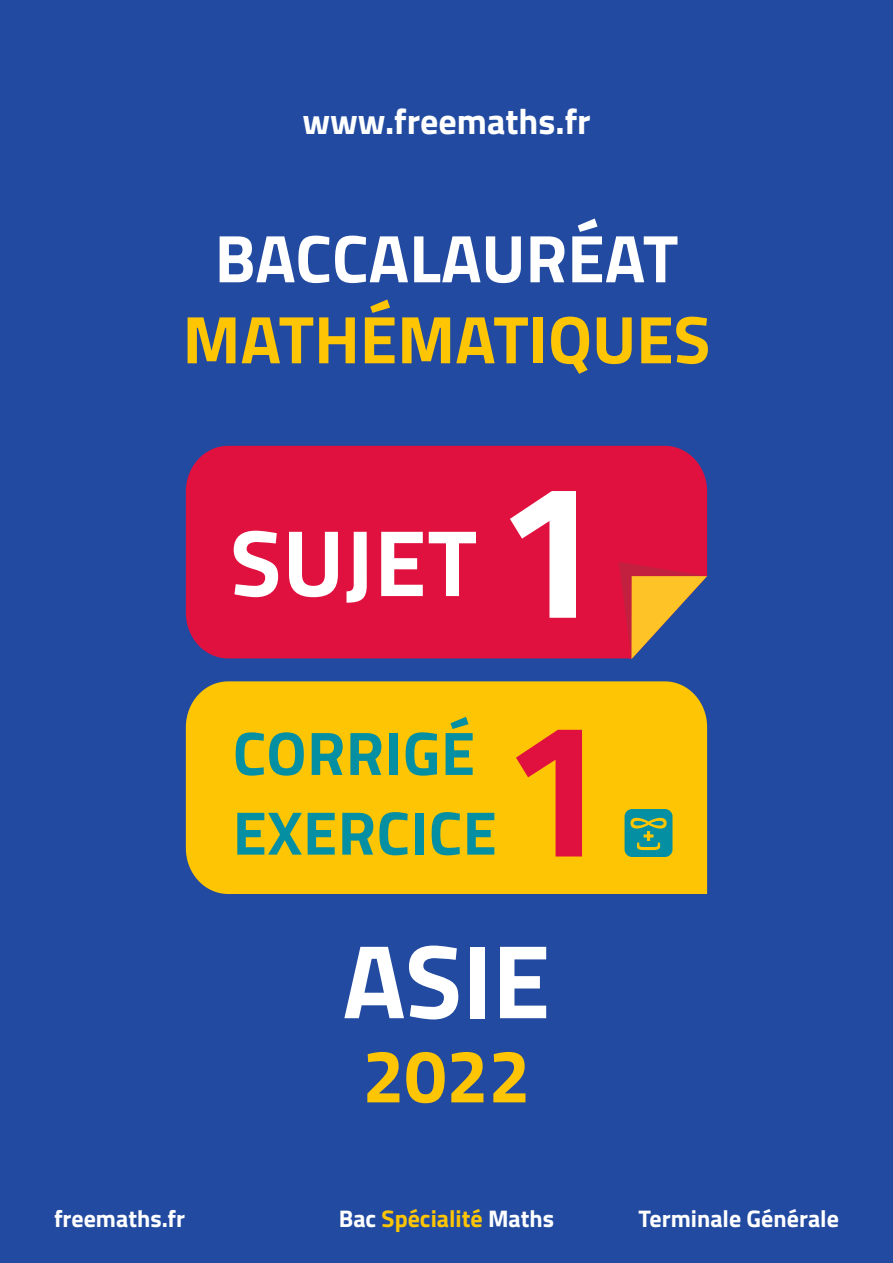
<style>
.page{position:relative;width:893px;height:1263px;background:#214aa0}
.page>*{position:absolute;margin:0;border:0;box-sizing:border-box;transform-origin:0 0}
.t1{font:700 192px "Titillium";color:#e1113f}
.t2{font:700 105px "Titillium";color:#fff}
.t3{font:700 94.5px "Titillium";letter-spacing:.01em;color:#fff}
.t4{font:700 75px "Titillium";color:#fdc504}
.t5{font:700 67.5px "Titillium";color:#fdc504}
.t6{font:700 67.5px "Titillium";color:#fff}
.t7{font:700 61.5px/79.7px "Titillium";letter-spacing:.01em;color:#048fa2}
.t8{font:700 36px "Titillium";color:#fff}
.t9{font:700 24px "Titillium";color:#fff}
.t10{font:700 24px "Titillium";color:#fdc504}
.s1{font-size:192px}
.s2{color:#fff}
</style>
<div class="page">
<div style="left:186px;top:446px;width:521px;height:212px;background:#e1113f"></div>
<div style="left:186px;top:681px;width:521px;height:213px;background:#fdc504"></div>
<svg style="left:618px;top:562px;width:89px;height:97px"></svg>
<svg style="left:625px;top:809px;width:47px;height:48px;background:#2f9886"></svg>
<h3 class="t8" style="left:302px;top:94px;width:290px">www.freemaths.fr</h3>
<h3 class="t6" style="left:215px;top:207px;width:465px">BACCALAURÉAT</h3>
<h3 class="t5" style="left:183px;top:288px;width:529px">MATHÉMATIQUES</h3>
<h3 class="t3" style="left:230px;top:491px;width:375px">SUJET <span class="s1">1</span></h3>
<h3 class="t7" style="left:233px;top:710px;width:266px">CORRIGÉ<br>EXERCICE</h3>
<h1 class="t1" style="left:502px;top:643px;width:109px">1</h1>
<p class="t2" style="left:343px;top:901px;width:209px">ASIE</p>
<h3 class="t4" style="left:362px;top:1019px;width:169px">2022</h3>
<p class="t9" style="left:54px;top:1200px;width:133px">freemaths.fr</p>
<p class="t10" style="left:339px;top:1200px;width:217px"><span class="s2">Bac</span> Spécialité <span class="s2">Maths</span></p>
<p class="t9" style="left:639px;top:1200px;width:202px">Terminale Générale</p>
</div>
